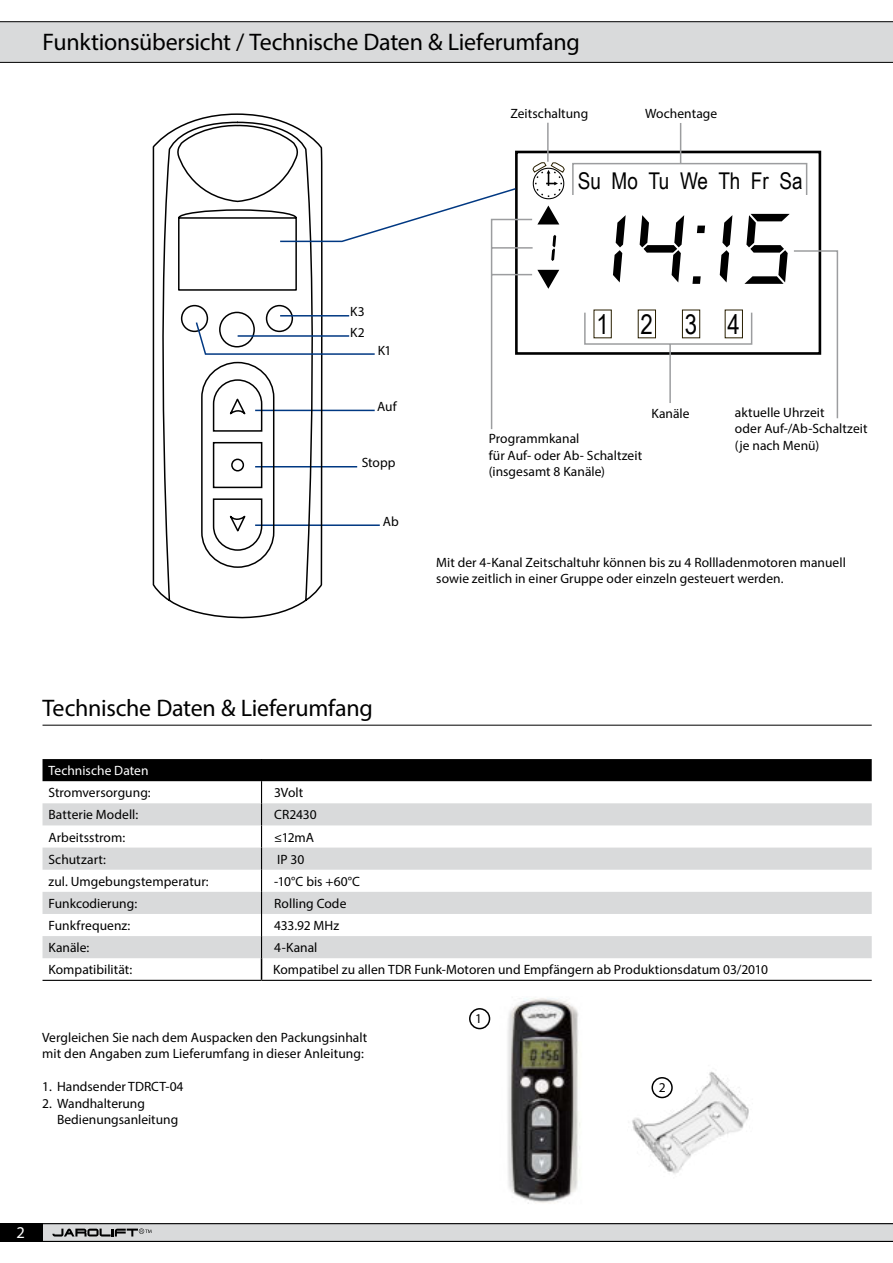
<style>
.page{position:relative;width:893px;height:1263px;background:#fff}
.page>*{position:absolute;margin:0;border:0;box-sizing:border-box;transform-origin:0 0}
.t1{font:27.15px "Arial Narrow";color:#000}
.t2{font:24px "Myriad Pro";letter-spacing:-.01em;color:#000}
.t3{font:23.1px "Arial Narrow";color:#000}
.t4{font:16.5px "Myriad Pro";color:#fff}
.t5{font:13.5px/16.5px "Myriad Pro";letter-spacing:.005em;color:#000}
.t6{font:13.5px "Myriad Pro";color:#fff}
</style>
<div class="page">
<svg style="left:0;top:21px;width:893px;height:42px;background:#cecfd0"></svg>
<svg style="left:43px;top:1223px;width:850px;height:19px;background:#babbbc"></svg>
<div style="left:0;top:1223px;width:43px;height:19px;background:#000"></div>
<hr style="left:255px;top:410px;width:120px;height:1px;background:#003882">
<hr style="left:255px;top:466px;width:102px;height:1px;background:#003882">
<hr style="left:255px;top:524px;width:125px;height:2px;background:#003882">
<hr style="left:43px;top:725px;width:829px;height:1px;background:#000">
<svg style="left:43px;top:759px;width:829px;height:221px"></svg>
<hr style="left:43px;top:980px;width:219px;height:1px;background:#000">
<hr style="left:262px;top:980px;width:610px;height:1px;background:#000">
<svg style="left:152px;top:113px;width:172px;height:506px"></svg>
<svg style="left:228px;top:396px;width:19px;height:138px"></svg>
<div style="left:201px;top:362px;width:73px;height:206px;border:2px solid #000;border-radius:35px"></div>
<svg style="left:490px;top:122px;width:349px;height:308px"></svg>
<svg style="left:177px;top:187px;width:340px;height:169px"></svg>
<img style="left:632px;top:1071px;width:117px;height:103px">
<img style="left:490px;top:998px;width:90px;height:206px">
<div style="left:469px;top:1008px;width:21px;height:21px;border:2px solid #000;border-radius:50%"></div>
<div style="left:651px;top:1077px;width:22px;height:21px;border:2px solid #000;border-radius:50%"></div>
<h2 class="t2" style="left:43px;top:31px;width:539px">Funktionsübersicht / Technische Daten &amp; Lieferumfang</h2>
<p class="t5" style="left:510px;top:106px;width:79px">Zeitschaltung</p>
<p class="t5" style="left:645px;top:106px;width:74px">Wochentage</p>
<h3 class="t3" style="left:578px;top:168px;width:226px">Su Mo Tu We Th Fr Sa</h3>
<p class="t5" style="left:350px;top:304px;width:16px">K3</p>
<p class="t5" style="left:350px;top:324px;width:16px">K2</p>
<p class="t5" style="left:378px;top:342px;width:15px">K1</p>
<p class="t5" style="left:377px;top:399px;width:21px">Auf</p>
<p class="t5" style="left:362px;top:455px;width:35px">Stopp</p>
<p class="t5" style="left:383px;top:514px;width:17px">Ab</p>
<h1 class="t1" style="left:596px;top:309px;width:145px">1234</h1>
<p class="t5" style="left:489px;top:431px;width:155px">Programmkanal<br>für Auf- oder Ab- Schaltzeit (insgesamt 8 Kanäle)</p>
<p class="t5" style="left:651px;top:406px;width:40px">Kanäle</p>
<p class="t5" style="left:735px;top:405px;width:134px">aktuelle Uhrzeit<br>oder Auf-/Ab-Schaltzeit (je nach Menü)</p>
<p class="t5" style="left:436px;top:554px;width:411px">Mit der 4-Kanal Zeitschaltuhr können bis zu 4 Rollladenmotoren manuell sowie zeitlich in einer Gruppe oder einzeln gesteuert werden.</p>
<h2 class="t2" style="left:43px;top:697px;width:332px">Technische Daten &amp; Lieferumfang</h2>
<p class="t6" style="left:49px;top:764px;width:102px">Technische Daten</p>
<p class="t5" style="left:49px;top:785px;width:104px">Stromversorgung:</p>
<p class="t5" style="left:274px;top:785px;width:31px">3Volt</p>
<p class="t5" style="left:49px;top:807px;width:91px">Batterie Modell:</p>
<p class="t5" style="left:274px;top:807px;width:44px">CR2430</p>
<p class="t5" style="left:49px;top:829px;width:78px">Arbeitsstrom:</p>
<p class="t5" style="left:274px;top:829px;width:41px">≤12mA</p>
<p class="t5" style="left:49px;top:851px;width:59px">Schutzart:</p>
<p class="t5" style="left:277px;top:851px;width:29px">IP 30</p>
<p class="t5" style="left:49px;top:873px;width:162px">zul. Umgebungstemperatur:</p>
<p class="t5" style="left:274px;top:873px;width:87px">-10°C bis +60°C</p>
<p class="t5" style="left:49px;top:896px;width:90px">Funkcodierung:</p>
<p class="t5" style="left:274px;top:896px;width:74px">Rolling Code</p>
<p class="t5" style="left:49px;top:918px;width:83px">Funkfrequenz:</p>
<p class="t5" style="left:274px;top:918px;width:66px">433.92 MHz</p>
<p class="t5" style="left:49px;top:940px;width:42px">Kanäle:</p>
<p class="t5" style="left:274px;top:940px;width:45px">4-Kanal</p>
<p class="t5" style="left:49px;top:962px;width:85px">Kompatibilität:</p>
<p class="t5" style="left:273px;top:962px;width:496px">Kompatibel zu allen TDR Funk-Motoren und Empfängern ab Produktionsdatum 03/2010</p>
<p class="t5" style="left:42px;top:1030px;width:326px">Vergleichen Sie nach dem Auspacken den Packungsinhalt mit den Angaben zum Lieferumfang in dieser Anleitung:</p>
<p class="t5" style="left:42px;top:1079px;width:143px">1. Handsender TDRCT-04</p>
<p class="t5" style="left:57px;top:1096px;width:123px;text-indent:-15px">2. Wandhalterung<br>Bedienungsanleitung</p>
<p class="t5" style="left:475px;top:1011px;width:8px">1</p>
<p class="t5" style="left:659px;top:1080px;width:8px">2</p>
<p class="t4" style="left:17px;top:1224px;width:10px">2</p>
</div>
